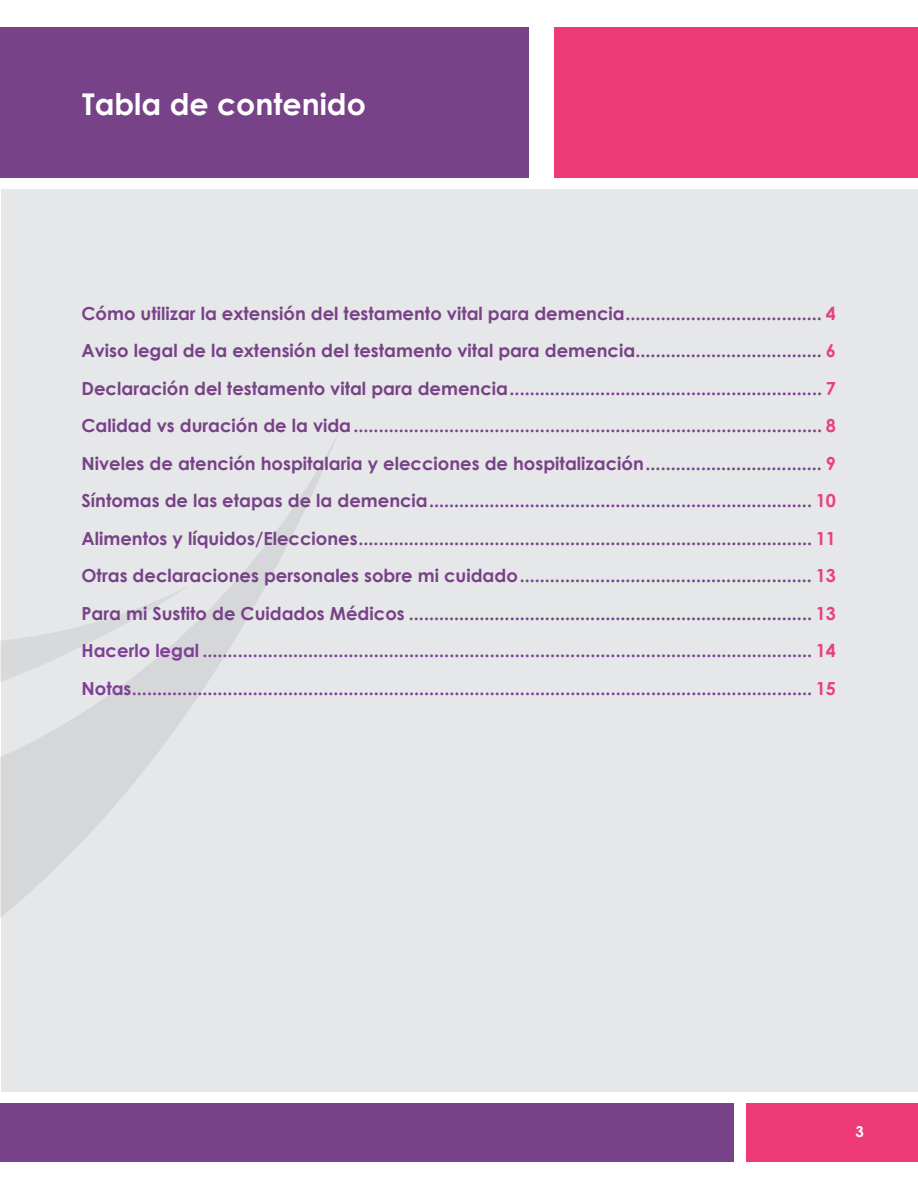
<style>
.page{position:relative;width:918px;height:1188px;background:#fff}
.page>*{position:absolute;margin:0;border:0;box-sizing:border-box;transform-origin:0 0}
.t1{font:700 30px "Century Gothic";color:#fff}
.t2{font:700 18px "Century Gothic";color:#784288}
.t3{font:700 18px "Century Gothic";color:#803e98}
.t4{font:700 15px "Century Gothic";color:#fff}
.s1{color:#e8417b}
</style>
<div class="page">
<div style="left:0;top:1104px;width:734px;height:58px;background:#784288"></div>
<div style="left:746px;top:1104px;width:172px;height:58px;background:#ee3b78"></div>
<div style="left:0;top:27px;width:529px;height:151px;background:#784288"></div>
<div style="left:554px;top:27px;width:364px;height:151px;background:#ee3b78"></div>
<div style="left:2px;top:189px;width:916px;height:903px;background:#e6e7e8"></div>
<svg style="left:0;top:240px;width:336px;height:819px"></svg>
<p class="t1" style="left:82px;top:85px;width:285px">Tabla de contenido</p>
<p class="t2" style="left:82px;top:302px;width:756px">Cómo utilizar la extensión del testamento vital para demencia....................................... <span class="s1">4</span></p>
<p class="t2" style="left:82px;top:339px;width:756px">Aviso legal de la extensión del testamento vital para demencia..................................... <span class="s1">6</span></p>
<p class="t2" style="left:82px;top:377px;width:756px">Declaración del testamento vital para demencia.............................................................. <span class="s1">7</span></p>
<p class="t2" style="left:82px;top:414px;width:756px">Calidad vs duración de la vida............................................................................................. <span class="s1">8</span></p>
<p class="t2" style="left:82px;top:452px;width:756px">Niveles de atención hospitalaria y elecciones de hospitalización................................... <span class="s1">9</span></p>
<p class="t2" style="left:82px;top:489px;width:756px">Síntomas de las etapas de la demencia............................................................................ <span class="s1">10</span></p>
<p class="t2" style="left:82px;top:527px;width:756px">Alimentos y líquidos/Elecciones.......................................................................................... <span class="s1">11</span></p>
<p class="t2" style="left:82px;top:564px;width:756px">Otras declaraciones personales sobre mi cuidado.......................................................... <span class="s1">13</span></p>
<p class="t2" style="left:82px;top:602px;width:756px">Para mi Sustito de Cuidados Médicos ................................................................................ <span class="s1">13</span></p>
<p class="t3" style="left:82px;top:639px;width:756px">Hacerlo legal ......................................................................................................................... <span class="s1">14</span></p>
<p class="t3" style="left:82px;top:677px;width:756px">Notas....................................................................................................................................... <span class="s1">15</span></p>
<p class="t4" style="left:856px;top:1123px;width:10px">3</p>
</div>
